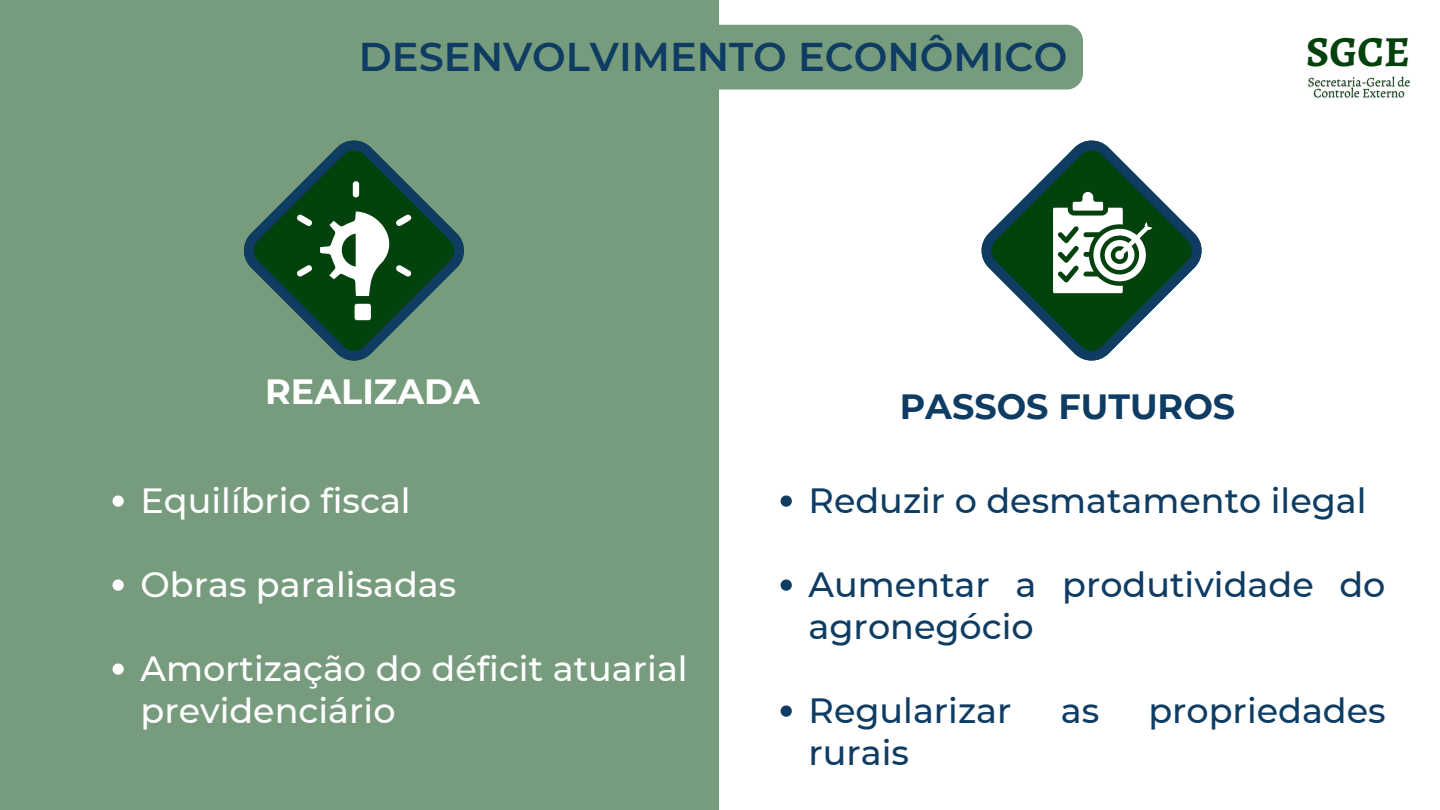
<style>
.page{position:relative;width:1440px;height:810px;background:#fff}
.page>*{position:absolute;margin:0;border:0;box-sizing:border-box;transform-origin:0 0}
.t1{font:700 43px "Alegreya";color:#03420c}
.t2{font:600 40px "Montserrat";color:#0e3c63}
.t3{font:500 35px/42px "Montserrat";color:#0e3c63}
.t4{font:500 35px/42px "Montserrat";color:#fff}
.t5{font:700 35px "Montserrat";color:#0e3c63}
.t6{font:700 35px "Montserrat";color:#fff}
</style>
<div class="page">
<div style="left:0;top:0;width:719px;height:810px;background:#769b7d"></div>
<svg style="left:981px;top:140px;width:221px;height:221px"></svg>
<svg style="left:244px;top:140px;width:220px;height:221px"></svg>
<svg style="left:297px;top:181px;width:114px;height:139px"></svg>
<svg style="left:1053px;top:192px;width:99px;height:101px"></svg>
<svg style="left:112px;top:495px;width:12px;height:12px"></svg>
<svg style="left:112px;top:579px;width:12px;height:12px"></svg>
<svg style="left:112px;top:663px;width:12px;height:12px"></svg>
<svg style="left:781px;top:495px;width:11px;height:12px"></svg>
<svg style="left:781px;top:579px;width:11px;height:12px"></svg>
<svg style="left:781px;top:705px;width:11px;height:12px"></svg>
<div style="left:719px;top:25px;width:364px;height:65px;background:#769b7d"></div>
<img style="left:1308px;top:76px;width:102px;height:23px">
<p class="t2" style="left:359px;top:32px;width:710px">DESENVOLVIMENTO ECONÔMICO</p>
<p class="t1" style="left:1306px;top:22px;width:105px">SGCE</p>
<p class="t6" style="left:265px;top:370px;width:216px">REALIZADA</p>
<p class="t4" style="left:140px;top:479px;width:272px">Equilíbrio fiscal</p>
<p class="t4" style="left:140px;top:563px;width:317px">Obras paralisadas</p>
<p class="t4" style="left:140px;top:647px;width:549px">Amortização do déficit atuarial previdenciário</p>
<p class="t5" style="left:900px;top:385px;width:337px">PASSOS FUTUROS</p>
<p class="t3" style="left:809px;top:479px;width:560px">Reduzir o desmatamento ilegal</p>
<p class="t3" style="left:809px;top:563px;width:578px">Aumentar a produtividade do agronegócio</p>
<p class="t3" style="left:809px;top:689px;width:204px">Regularizar</p>
<p class="t3" style="left:1061px;top:689px;width:40px">as</p>
<p class="t3" style="left:1148px;top:689px;width:239px">propriedades</p>
<p class="t3" style="left:809px;top:731px;width:102px">rurais</p>
</div>
